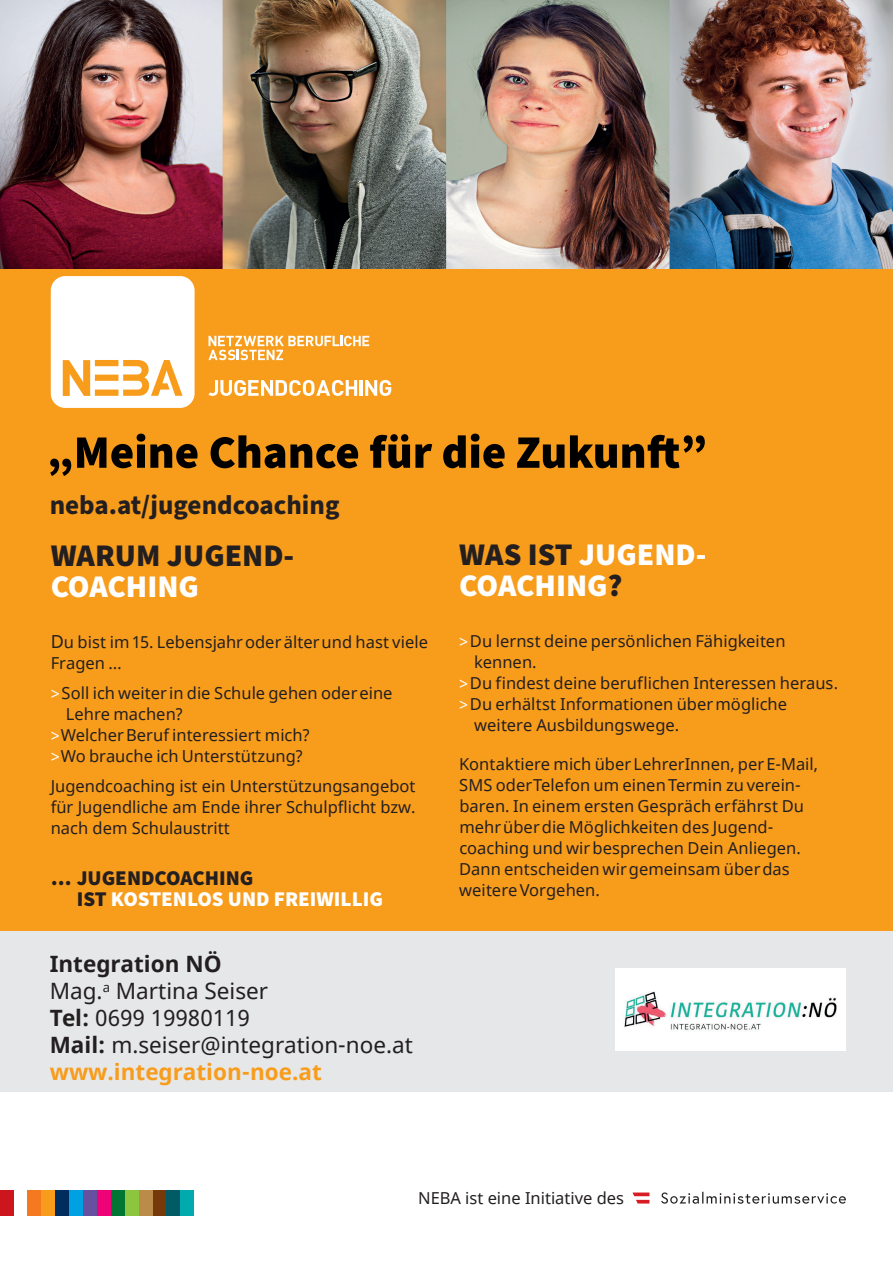
<style>
.page{position:relative;width:893px;height:1263px;background:#fff}
.page>*{position:absolute;margin:0;border:0;box-sizing:border-box;transform-origin:0 0}
.t1{font:900 31.5px/31.5px "Source Sans Pro";color:#fff}
.t2{font:900 31.5px "Source Sans Pro";color:#231f20}
.t3{font:700 27px "Source Sans Pro";color:#231f20}
.t4{font:22.5px/27px "Noto Sans";color:#231f20}
.t5{font:900 21px/21px "Source Sans Pro";color:#fff}
.t6{font:16.5px/21px "Noto Sans";color:#231f20}
.s1{font-size:18px}
.s2{color:#fff}
.s3{color:#231f20}
.s4{font-weight:700}
.s5{font-weight:700;color:#f89c1c}
</style>
<div class="page">
<div style="left:0;top:226px;width:893px;height:722px;background:#f89c1c"></div>
<div style="left:0;top:931px;width:893px;height:160px;background:#e6e7e9"></div>
<div style="left:0;top:1190px;width:13px;height:26px;background:#cd151d"></div>
<div style="left:27px;top:1190px;width:14px;height:26px;background:#f47921"></div>
<div style="left:111px;top:1190px;width:14px;height:26px;background:#007534"></div>
<div style="left:69px;top:1190px;width:14px;height:26px;background:#00a1e3"></div>
<div style="left:153px;top:1190px;width:13px;height:26px;background:#763a0a"></div>
<div style="left:41px;top:1190px;width:14px;height:26px;background:#f89c1c"></div>
<div style="left:125px;top:1190px;width:14px;height:26px;background:#8bc63e"></div>
<div style="left:83px;top:1190px;width:14px;height:26px;background:#6850a1"></div>
<div style="left:166px;top:1190px;width:14px;height:26px;background:#005b65"></div>
<div style="left:55px;top:1190px;width:14px;height:26px;background:#002d5e"></div>
<div style="left:139px;top:1190px;width:14px;height:26px;background:#ba8b49"></div>
<div style="left:97px;top:1190px;width:14px;height:26px;background:#ed0277"></div>
<div style="left:180px;top:1190px;width:14px;height:26px;background:#00aaad"></div>
<svg style="left:50px;top:434px;width:655px;height:42px"></svg>
<svg style="left:51px;top:276px;width:144px;height:132px;background:#fef2e1"></svg>
<svg style="left:208px;top:336px;width:161px;height:24px"></svg>
<svg style="left:208px;top:380px;width:149px;height:16px"></svg>
<hr style="left:360px;top:380px;width:3px;height:16px;background:#fff">
<svg style="left:365px;top:380px;width:26px;height:16px"></svg>
<img style="left:0;top:0;width:892px;height:269px">
<svg style="left:661px;top:1192px;width:185px;height:12px"></svg>
<svg style="left:632px;top:1192px;width:17px;height:11px"></svg>
<img style="left:615px;top:968px;width:231px;height:82px">
<h2 class="t3" style="left:50px;top:487px;width:291px">neba.at/jugendcoaching</h2>
<h1 class="t2" style="left:51px;top:533px;width:245px">WARUM JUGEND-</h1>
<h1 class="t1" style="left:51px;top:572px;width:150px">COACHING</h1>
<p class="t6" style="left:51px;top:632px;width:379px"><span class="s1">D</span>u bist im15. Lebensjahroderälterund hast viele<br>Fragen …</p>
<p class="t6" style="left:51px;top:683px;width:343px"><span class="s2">&gt;</span>Soll ich weiter in die Schule gehen odereine</p>
<p class="t6" style="left:66px;top:704px;width:119px">Lehre machen?</p>
<p class="t6" style="left:51px;top:725px;width:261px"><span class="s2">&gt;</span>WelcherBeruf interessiert mich?</p>
<p class="t6" style="left:51px;top:746px;width:254px"><span class="s2">&gt;</span>Wo brauche ich Unterstützung?</p>
<p class="t6" style="left:51px;top:776px;width:366px;text-align:justify">Jugendcoaching ist ein Unterstützungsangebot für Jugendliche am Ende ihrer Schulpflicht bzw. nach dem Schulaustritt</p>
<p class="t5" style="left:77px;top:868px;width:308px;text-indent:-26px"><span class="s3">… JUGENDCOACHING<br>IST</span> KOSTENLOS UND FREIWILLIG</p>
<h3 class="t4" style="left:50px;top:951px;width:365px"><span class="s4">Integration NÖ<br></span>Mag.<sup>a</sup> Martina Seiser<br><span class="s4">Tel:</span> 0699 19980119<br><span class="s4">Mail:</span> m.seiser@integration-noe.at <span class="s5">www.integration-noe.at</span></h3>
<h1 class="t1" style="left:459px;top:539px;width:249px"><span class="s3">WAS IST</span> JUGEND-<br>COACHING<span class="s3">?</span></h1>
<p class="t6" style="left:459px;top:631px;width:328px"><span class="s2">&gt;</span>Du lernst deine persönlichen Fähigkeiten</p>
<p class="t6" style="left:474px;top:652px;width:64px">kennen.</p>
<p class="t6" style="left:459px;top:673px;width:380px"><span class="s2">&gt;</span>Du findest deine beruflichen Interessen heraus.</p>
<p class="t6" style="left:459px;top:694px;width:329px"><span class="s2">&gt;</span>Du erhältst Informationen übermögliche</p>
<p class="t6" style="left:474px;top:715px;width:206px">weitere Ausbildungswege.</p>
<p class="t6" style="left:459px;top:754px;width:360px">Kontaktiere mich über LehrerInnen, perE-Mail, SMS oderTelefon um einenTermin zu verein&shy;baren. In einem ersten Gespräch erfährst Du mehrüberdie Möglichkeiten des Jugend&shy;coaching und wirbesprechen Dein Anliegen.<br>Dann entscheiden wirgemeinsam überdas weitereVorgehen.</p>
<p class="t6" style="left:418px;top:1188px;width:207px">NEBA ist eine Initiative des</p>
</div>
